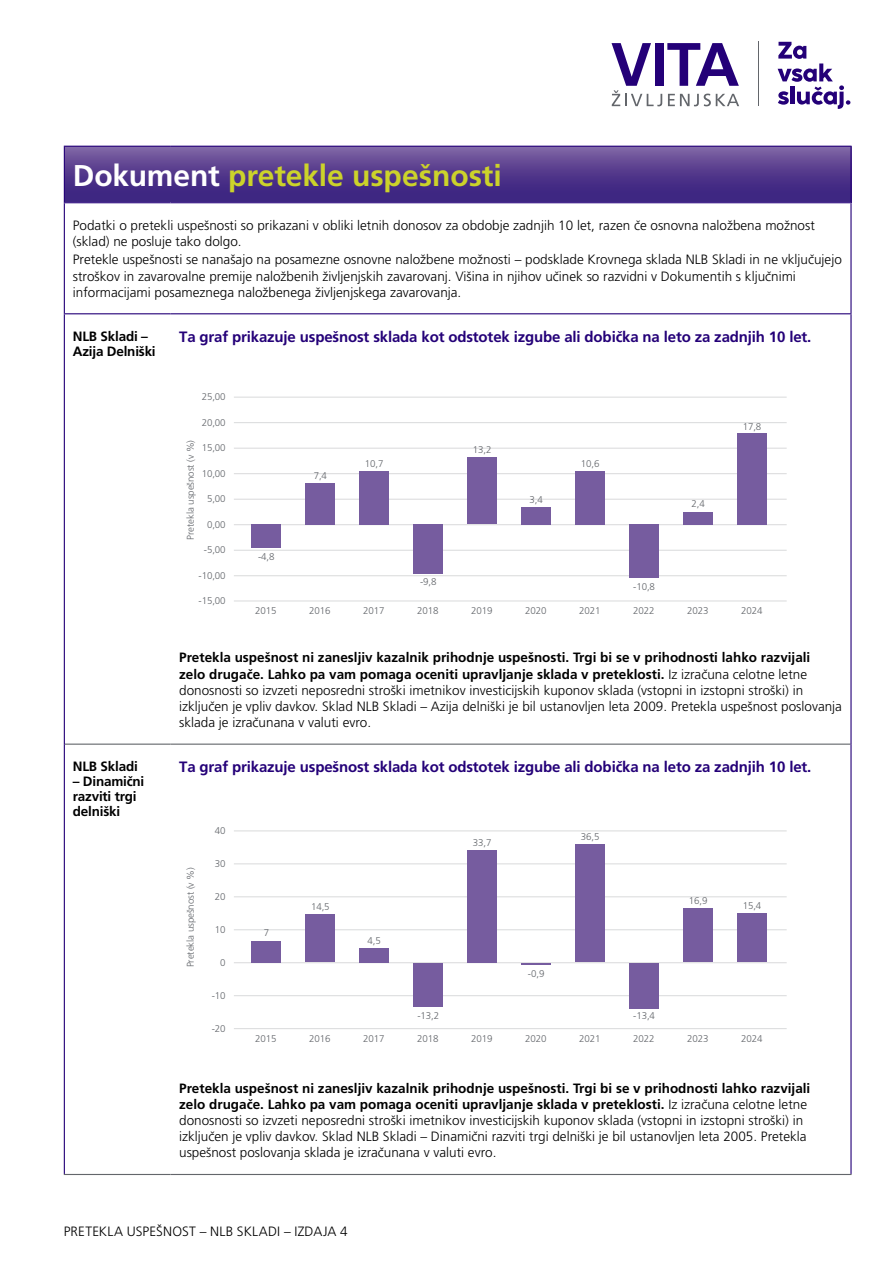
<style>
.page{position:relative;width:893px;height:1263px;background:#fff}
.page>*{position:absolute;margin:0;border:0;box-sizing:border-box;transform-origin:0 0}
.t1{font:700 30px "Frutiger LT Std";letter-spacing:-.005em;color:#ccd32a}
.t2{font:700 15px "Frutiger LT Std";letter-spacing:-.01em;color:#240078}
.t3{font:300 13.5px/16.2px "Frutiger LT Std";color:#000}
.t4{font:700 13.5px/15px "Frutiger LT Std";letter-spacing:-.015em;color:#000}
.t5{font:300 9.75px "Frutiger LT Std";letter-spacing:-.01em;color:#63666b}
.s1{color:#fff}
.s2{font-weight:700}
</style>
<div class="page">
<div style="left:64px;top:146px;width:787px;height:57px;background:linear-gradient(to bottom,#7b60a1,#31197a)"></div>
<hr style="left:65px;top:743px;width:106px;height:2px;background:#63666b">
<hr style="left:171px;top:743px;width:679px;height:2px;background:#63666b">
<hr style="left:64px;top:1174px;width:107px;height:1px;background:#63666b">
<hr style="left:171px;top:1174px;width:681px;height:1px;background:#63666b">
<hr style="left:64px;top:314px;width:1px;height:430px;background:#240078">
<hr style="left:850px;top:314px;width:2px;height:430px;background:#240078">
<hr style="left:64px;top:744px;width:1px;height:430px;background:#240078">
<hr style="left:850px;top:744px;width:2px;height:430px;background:#240078">
<hr style="left:64px;top:147px;width:1px;height:55px;background:#240078">
<hr style="left:64px;top:146px;width:107px;height:1px;background:#240078">
<hr style="left:171px;top:146px;width:681px;height:1px;background:#240078">
<hr style="left:850px;top:147px;width:2px;height:55px;background:#240078">
<hr style="left:64px;top:203px;width:1px;height:110px;background:#240078">
<hr style="left:64px;top:202px;width:107px;height:1px;background:#240078">
<hr style="left:171px;top:202px;width:681px;height:1px;background:#240078">
<hr style="left:850px;top:203px;width:2px;height:110px;background:#240078">
<hr style="left:64px;top:313px;width:107px;height:1px;background:#240078">
<hr style="left:171px;top:313px;width:681px;height:1px;background:#240078">
<svg style="left:778px;top:42px;width:72px;height:67px"></svg>
<svg style="left:611px;top:43px;width:128px;height:63px"></svg>
<hr style="left:758px;top:42px;width:1px;height:64px;background:#63666b">
<hr style="left:234px;top:601px;width:553px;height:1px;background:#d9dadb">
<hr style="left:234px;top:1028px;width:553px;height:1px;background:#d9dadb">
<hr style="left:234px;top:995px;width:553px;height:1px;background:#d9dadb">
<hr style="left:234px;top:962px;width:553px;height:1px;background:#d9dadb">
<hr style="left:234px;top:929px;width:553px;height:1px;background:#d9dadb">
<hr style="left:234px;top:896px;width:553px;height:1px;background:#d9dadb">
<hr style="left:234px;top:863px;width:553px;height:1px;background:#d9dadb">
<hr style="left:234px;top:830px;width:553px;height:1px;background:#d9dadb">
<hr style="left:234px;top:575px;width:553px;height:1px;background:#d9dadb">
<hr style="left:234px;top:550px;width:553px;height:1px;background:#d9dadb">
<hr style="left:234px;top:524px;width:553px;height:1px;background:#d9dadb">
<hr style="left:234px;top:499px;width:553px;height:1px;background:#d9dadb">
<hr style="left:234px;top:473px;width:553px;height:1px;background:#d9dadb">
<hr style="left:234px;top:448px;width:553px;height:1px;background:#d9dadb">
<hr style="left:234px;top:422px;width:553px;height:1px;background:#d9dadb">
<hr style="left:234px;top:397px;width:553px;height:1px;background:#d9dadb">
<div style="left:683px;top:908px;width:30px;height:54px;background:#765c9f"></div>
<div style="left:737px;top:433px;width:30px;height:92px;background:#765c9f"></div>
<div style="left:737px;top:913px;width:30px;height:49px;background:#765c9f"></div>
<div style="left:252px;top:524px;width:29px;height:24px;background:#765c9f"></div>
<div style="left:252px;top:941px;width:29px;height:21px;background:#765c9f"></div>
<div style="left:305px;top:483px;width:30px;height:42px;background:#765c9f"></div>
<div style="left:305px;top:914px;width:30px;height:48px;background:#765c9f"></div>
<div style="left:359px;top:471px;width:30px;height:54px;background:#765c9f"></div>
<div style="left:359px;top:948px;width:30px;height:14px;background:#765c9f"></div>
<div style="left:413px;top:524px;width:30px;height:50px;background:#765c9f"></div>
<div style="left:413px;top:963px;width:30px;height:44px;background:#765c9f"></div>
<div style="left:467px;top:457px;width:30px;height:67px;background:#765c9f"></div>
<div style="left:467px;top:850px;width:30px;height:112px;background:#765c9f"></div>
<div style="left:521px;top:507px;width:30px;height:17px;background:#765c9f"></div>
<div style="left:683px;top:512px;width:30px;height:12px;background:#765c9f"></div>
<hr style="left:521px;top:963px;width:30px;height:2px;background:#765c9f">
<div style="left:575px;top:471px;width:30px;height:53px;background:#765c9f"></div>
<div style="left:575px;top:844px;width:30px;height:118px;background:#765c9f"></div>
<div style="left:629px;top:524px;width:30px;height:54px;background:#765c9f"></div>
<div style="left:629px;top:963px;width:30px;height:46px;background:#765c9f"></div>
<h1 class="t1" style="left:73px;top:158px;width:430px"><span class="s1">Dokument</span> pretekle uspešnosti</h1>
<p class="t3" style="left:73px;top:217px;width:743px">Podatki o pretekli uspešnosti so prikazani v obliki letnih donosov za obdobje zadnjih 10 let, razen če osnovna naložbena možnost (sklad) ne posluje tako dolgo.</p>
<p class="t3" style="left:73px;top:252px;width:770px">Pretekle uspešnosti se nanašajo na posamezne osnovne naložbene možnosti – podsklade Krovnega sklada NLB Skladi in ne vključujejo stroškov in zavarovalne premije naložbenih življenjskih zavarovanj. Višina in njihov učinek so razvidni v Dokumentih s ključnimi informacijami posameznega naložbenega življenjskega zavarovanja.</p>
<p class="t4" style="left:73px;top:329px;width:84px">NLB Skladi –<br>Azija Delniški</p>
<p class="t2" style="left:179px;top:328px;width:634px">Ta graf prikazuje uspešnost sklada kot odstotek izgube ali dobička na leto za zadnjih 10 let.</p>
<p class="t5" style="left:202px;top:391px;width:26px">25,00</p>
<p class="t5" style="left:202px;top:417px;width:26px">20,00</p>
<p class="t5" style="left:202px;top:442px;width:26px">15,00</p>
<p class="t5" style="left:202px;top:468px;width:26px">10,00</p>
<p class="t5" style="left:207px;top:493px;width:20px">5,00</p>
<p class="t5" style="left:207px;top:519px;width:20px">0,00</p>
<p class="t5" style="left:204px;top:544px;width:23px">-5,00</p>
<p class="t5" style="left:199px;top:570px;width:29px">-10,00</p>
<p class="t5" style="left:199px;top:595px;width:29px">-15,00</p>
<p class="t5" style="left:185px;top:540px;width:101px;rotate:-90deg">Pretekla uspešnost (v %)</p>
<p class="t5" style="left:258px;top:551px;width:18px">-4,8</p>
<p class="t5" style="left:314px;top:470px;width:15px">7,4</p>
<p class="t5" style="left:365px;top:458px;width:20px">10,7</p>
<p class="t5" style="left:473px;top:444px;width:20px">13,2</p>
<p class="t5" style="left:420px;top:576px;width:18px">-9,8</p>
<p class="t5" style="left:581px;top:458px;width:20px">10,6</p>
<p class="t5" style="left:529px;top:494px;width:15px">3,4</p>
<p class="t5" style="left:691px;top:498px;width:15px">2,4</p>
<p class="t5" style="left:633px;top:581px;width:23px">-10,8</p>
<p class="t5" style="left:743px;top:421px;width:20px">17,8</p>
<p class="t5" style="left:255px;top:605px;width:23px">2015</p>
<p class="t5" style="left:309px;top:605px;width:23px">2016</p>
<p class="t5" style="left:363px;top:605px;width:23px">2017</p>
<p class="t5" style="left:417px;top:605px;width:23px">2018</p>
<p class="t5" style="left:471px;top:605px;width:23px">2019</p>
<p class="t5" style="left:525px;top:605px;width:23px">2020</p>
<p class="t5" style="left:579px;top:605px;width:23px">2021</p>
<p class="t5" style="left:633px;top:605px;width:23px">2022</p>
<p class="t5" style="left:687px;top:605px;width:23px">2023</p>
<p class="t5" style="left:741px;top:605px;width:23px">2024</p>
<p class="t4" style="left:73px;top:759px;width:66px">NLB Skladi</p>
<p class="t4" style="left:73px;top:774px;width:73px">– Dinamični razviti trgi delniški</p>
<p class="t3" style="left:179px;top:650px;width:664px"><span class="s2">Pretekla uspešnost ni zanesljiv kazalnik prihodnje uspešnosti. Trgi bi se v prihodnosti lahko razvijali<br>zelo drugače. Lahko pa vam pomaga oceniti upravljanje sklada v preteklosti.</span> Iz izračuna celotne letne donosnosti so izvzeti neposredni stroški imetnikov investicijskih kuponov sklada (vstopni in izstopni stroški) in izključen je vpliv davkov. Sklad NLB Skladi – Azija delniški je bil ustanovljen leta 2009. Pretekla uspešnost poslovanja sklada je izračunana v valuti evro.</p>
<p class="t2" style="left:179px;top:758px;width:634px">Ta graf prikazuje uspešnost sklada kot odstotek izgube ali dobička na leto za zadnjih 10 let.</p>
<p class="t5" style="left:185px;top:967px;width:101px;rotate:-90deg">Pretekla uspešnost (v %)</p>
<p class="t5" style="left:215px;top:825px;width:12px">40</p>
<p class="t5" style="left:215px;top:858px;width:12px">30</p>
<p class="t5" style="left:215px;top:891px;width:12px">20</p>
<p class="t5" style="left:215px;top:924px;width:12px">10</p>
<p class="t5" style="left:220px;top:957px;width:7px">0</p>
<p class="t5" style="left:212px;top:990px;width:15px">-10</p>
<p class="t5" style="left:212px;top:1023px;width:15px">-20</p>
<p class="t5" style="left:264px;top:927px;width:7px">7</p>
<p class="t5" style="left:311px;top:901px;width:20px">14,5</p>
<p class="t5" style="left:368px;top:935px;width:15px">4,5</p>
<p class="t5" style="left:473px;top:837px;width:20px">33,7</p>
<p class="t5" style="left:417px;top:1010px;width:23px">-13,2</p>
<p class="t5" style="left:528px;top:968px;width:18px">-0,9</p>
<p class="t5" style="left:581px;top:831px;width:20px">36,5</p>
<p class="t5" style="left:689px;top:895px;width:20px">16,9</p>
<p class="t5" style="left:743px;top:900px;width:20px">15,4</p>
<p class="t5" style="left:633px;top:1010px;width:23px">-13,4</p>
<p class="t5" style="left:255px;top:1033px;width:23px">2015</p>
<p class="t5" style="left:309px;top:1033px;width:23px">2016</p>
<p class="t5" style="left:363px;top:1033px;width:23px">2017</p>
<p class="t5" style="left:417px;top:1033px;width:23px">2018</p>
<p class="t5" style="left:471px;top:1033px;width:23px">2019</p>
<p class="t5" style="left:525px;top:1033px;width:23px">2020</p>
<p class="t5" style="left:579px;top:1033px;width:23px">2021</p>
<p class="t5" style="left:633px;top:1033px;width:23px">2022</p>
<p class="t5" style="left:687px;top:1033px;width:23px">2023</p>
<p class="t5" style="left:741px;top:1033px;width:23px">2024</p>
<p class="t3" style="left:179px;top:1080px;width:633px"><span class="s2">Pretekla uspešnost ni zanesljiv kazalnik prihodnje uspešnosti. Trgi bi se v prihodnosti lahko razvijali zelo drugače. Lahko pa vam pomaga oceniti upravljanje sklada v preteklosti.</span> Iz izračuna celotne letne donosnosti so izvzeti neposredni stroški imetnikov investicijskih kuponov sklada (vstopni in izstopni stroški) in izključen je vpliv davkov. Sklad NLB Skladi – Dinamični razviti trgi delniški je bil ustanovljen leta 2005. Pretekla uspešnost poslovanja sklada je izračunana v valuti evro.</p>
<p class="t3" style="left:64px;top:1223px;width:285px">PRETEKLA USPEŠNOST – NLB SKLADI – IZDAJA 4</p>
</div>
